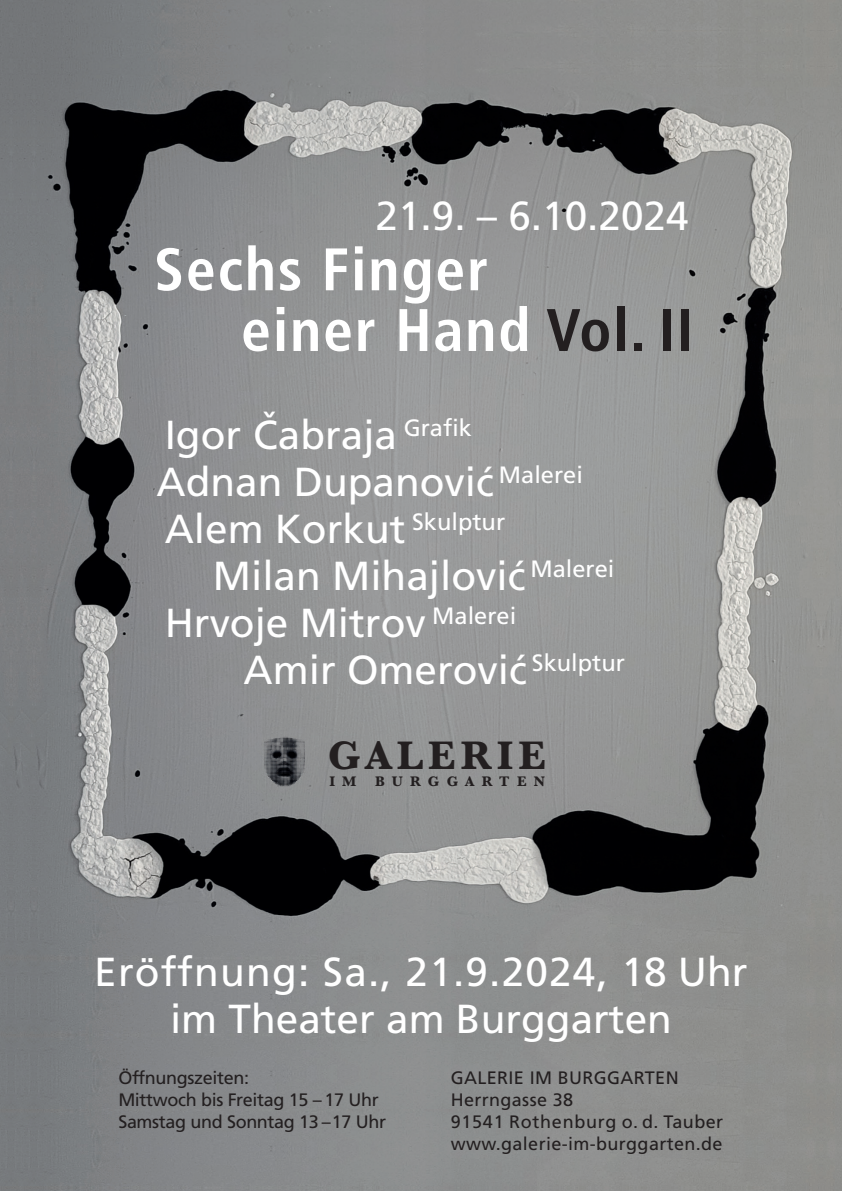
<style>
.page{position:relative;width:842px;height:1191px;background:#fff}
.page>*{position:absolute;margin:0;border:0;box-sizing:border-box;transform-origin:0 0}
.t1{font:700 condensed 59.9px/60.7px "Frutiger";letter-spacing:.03em;color:#fff}
.t2{font:700 41.4px "Baskerville";letter-spacing:.12em;color:#231f20}
.t3{font:40.5px/47px "Frutiger";color:#fff}
.t4{font:23.6px "Frutiger";color:#fff}
.t5{font:18px/22px "Frutiger";letter-spacing:.02em;color:#231f20}
.t6{font:18px/22px "Frutiger";letter-spacing:-.02em;color:#231f20}
.t7{font:700 14.4px "Baskerville";letter-spacing:.5em;color:#231f20}
.s1{color:#231f20}
</style>
<div class="page">
<img style="left:0;top:0;width:842px;height:1109px">
<img style="left:248px;top:733px;width:71px;height:56px">
<p class="t3" style="left:376px;top:192px;width:314px">21.9. – 6.10.2024</p>
<h1 class="t1" style="left:241px;top:239px;width:454px;text-indent:-87px">Sechs Finger<br>einer Hand <span class="s1">Vol. II</span></h1>
<p class="t3" style="left:264px;top:403px;width:13px">ˇ</p>
<p class="t4" style="left:404px;top:413px;width:70px">Grafik</p>
<p class="t3" style="left:157px;top:458px;width:428px">Adnan Dupanovic´ <sup>Malerei<br></sup>Alem Korkut <sup>Skulptur</sup></p>
<p class="t3" style="left:165px;top:552px;width:451px;text-indent:48px">Milan Mihajlovic´ <sup>Malerei<br></sup>Hrvoje Mitrov <sup>Malerei</sup></p>
<p class="t3" style="left:243px;top:646px;width:383px">Amir Omerovic´ <sup>Skulptur</sup></p>
<p class="t3" style="left:165px;top:411px;width:234px">Igor Cabraja</p>
<p class="t2" style="left:328px;top:726px;width:220px">GALERIE</p>
<p class="t7" style="left:329px;top:771px;width:29px">I M</p>
<p class="t7" style="left:375px;top:771px;width:172px">BURGGARTEN</p>
<p class="t3" style="left:94px;top:947px;width:655px;text-align:center">Eröffnung: Sa., 21.9.2024, 18 Uhr im Theater am Burggarten</p>
<p class="t6" style="left:118px;top:1066px;width:269px">Öffnungszeiten:<br>Mittwoch bis Freitag 15 – 17 Uhr<br>Samstag und Sonntag 13 –17 Uhr</p>
<p class="t5" style="left:451px;top:1066px;width:274px">GALERIE IM BURGGARTEN<br>Herrngasse 38<br>91541 Rothenburg o. d. Tauber www.galerie-im-burggarten.de</p>
</div>
